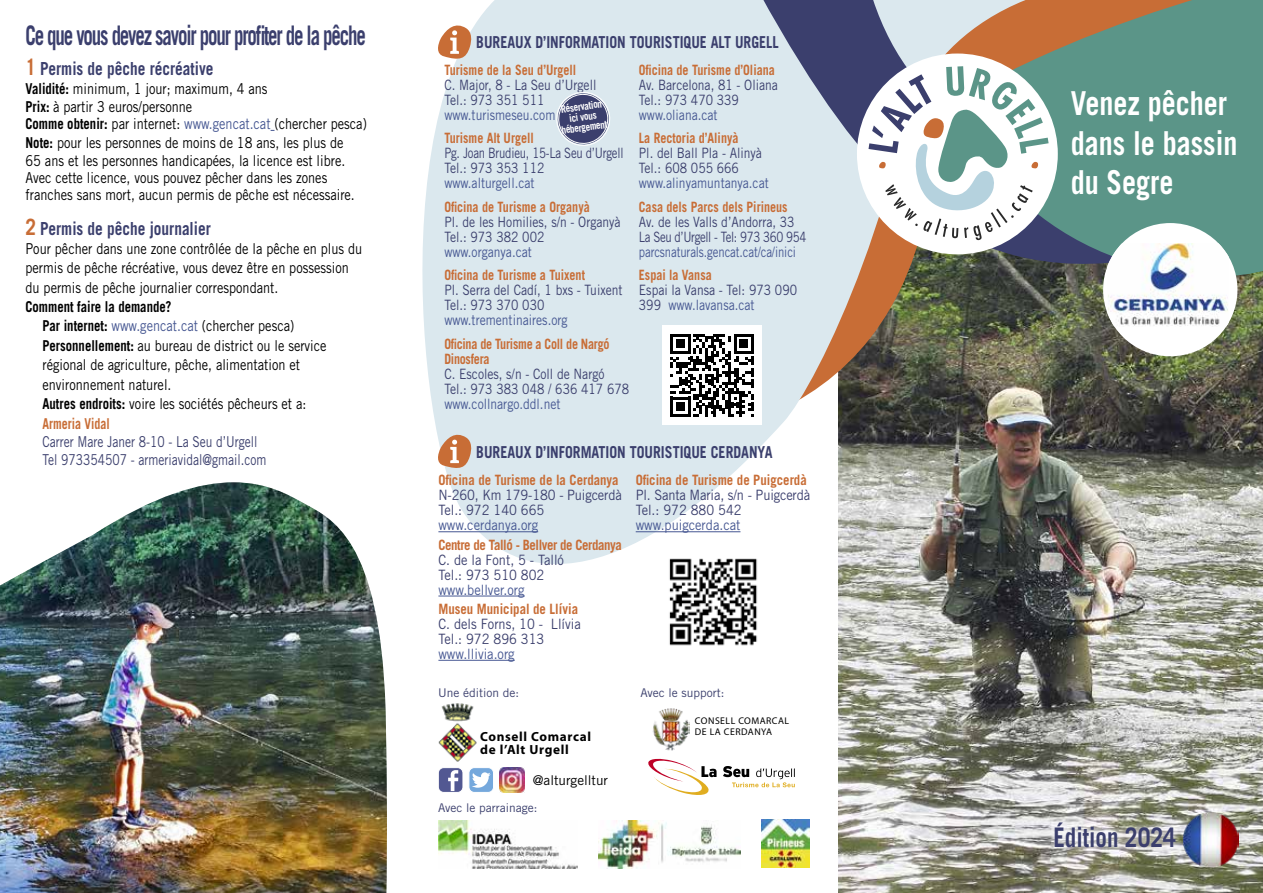
<style>
.page{position:relative;width:1263px;height:893px;background:#fff}
.page>*{position:absolute;margin:0;border:0;box-sizing:border-box;transform-origin:0 0}
.t1{font:700 33px/39px "Trade Gothic LT Std";color:#fff;scale:.85 1}
.t2{font:700 27px "Trade Gothic LT Std";letter-spacing:-.06em;color:#3b3f6d;scale:.7 1}
.t3{font:700 27px "Trade Gothic LT Std";color:#3b3f6d;scale:.85 1}
.t4{font:700 18px "Trade Gothic LT Std";color:#3b3f6d;scale:.85 1}
.t5{font:700 16.5px "Trade Gothic LT Std";color:#3b3f6d;scale:.85 1}
.t6{font:15px/19.5px "Trade Gothic LT Std";color:#000;scale:.85 1}
.t7{font:15px/18px "Trade Gothic LT Std";color:#3b3f6d;scale:.8 1}
.t8{font:14.25px/15px "Trade Gothic LT Std";color:#3b3f6d;scale:.85 1}
.t9{font:700 14.25px "Trade Gothic LT Std";color:#c86d36;scale:.85 1}
.t10{font:14.25px/15px "Trade Gothic LT Std";color:#3b3f6d;scale:.9 1}
.t11{font:14.25px "Trade Gothic LT Std";color:#465792;scale:.85 1}
.t12{font:700 14.25px "Trade Gothic LT Std";color:#c86d36;scale:.9 1}
.t13{font:14.25px "Trade Gothic LT Std";color:#465792;scale:.9 1}
.t14{font:14.25px/15px "Trade Gothic LT Std";letter-spacing:-.03em;color:#3b3f6d;scale:.85 1}
.t15{font:14.25px/15px "Trade Gothic LT Std";letter-spacing:-.02em;color:#3b3f6d;scale:.8 1}
.t16{font:700 14.25px/15px "Trade Gothic LT Std";letter-spacing:-.02em;color:#c86d36;scale:.85 1}
.t17{font:14.25px "Trade Gothic LT Std";color:#465792;scale:.8 1}
.t18{font:700 14.25px "Trade Gothic LT Std";letter-spacing:-.03em;color:#c86d36;scale:.9 1}
.t19{font:13.5px "Trade Gothic LT Std";color:#000}
.t20{font:700 13.2px/13.2px "Myriad Pro";letter-spacing:.05em;color:#000}
.t21{font:12px "Trade Gothic LT Std";color:#3b3f6d}
.t22{font:700 10.5px/10.5px "Trade Gothic LT Std";color:#fff;text-align:center;scale:.87 1}
.t23{font:9.75px/10.5px "Myriad Pro";letter-spacing:.05em;color:#000}
.s1{font-size:22.5px;color:#c86d36}
.s2{font-weight:700}
.s3{color:#465792}
.s4{font-weight:700;color:#c86d36}
</style>
<div class="page">
<img style="left:838px;top:299px;width:425px;height:594px">
<svg style="left:925px;top:296px;width:57px;height:166px;background:#545748"></svg>
<svg style="left:422px;top:0;width:503px;height:596px;fill:#dbe8ee"></svg>
<svg style="left:737px;top:0;width:215px;height:296px;background:#b3b8c1"></svg>
<svg style="left:952px;top:0;width:311px;height:299px;background:#688878"></svg>
<div style="left:857px;top:54px;width:201px;height:200px;background:#fff;border-radius:50%"></div>
<svg style="left:868px;top:66px;width:180px;height:174px"></svg>
<div style="left:1103px;top:223px;width:134px;height:133px;background:#fff;border-radius:50%"></div>
<img style="left:1107px;top:243px;width:122px;height:84px">
<img style="left:1182px;top:811px;width:57px;height:57px">
<svg style="left:1047px;top:815px;width:136px;height:39px"></svg>
<img style="left:762px;top:819px;width:47px;height:48px">
<img style="left:598px;top:821px;width:143px;height:47px">
<img style="left:438px;top:821px;width:140px;height:47px">
<img style="left:499px;top:767px;width:25px;height:26px">
<div style="left:438px;top:768px;width:25px;height:24px;background:#525892;border-radius:5px"></div>
<div style="left:438px;top:767px;width:25px;height:26px;border:1px solid #fff;border-radius:5px"></div>
<svg style="left:448px;top:770px;width:10px;height:21px"></svg>
<div style="left:469px;top:768px;width:24px;height:24px;background:#75a8dc;border-radius:5px"></div>
<div style="left:469px;top:767px;width:25px;height:26px;border:1px solid #fff;border-radius:5px"></div>
<svg style="left:472px;top:772px;width:19px;height:16px"></svg>
<svg style="left:648px;top:758px;width:147px;height:37px"></svg>
<img style="left:438px;top:703px;width:39px;height:59px">
<svg style="left:436px;top:431px;width:36px;height:39px"></svg>
<svg style="left:436px;top:21px;width:36px;height:40px"></svg>
<svg style="left:555px;top:91px;width:56px;height:56px;background:#7e84a2"></svg>
<div style="left:662px;top:325px;width:100px;height:100px;background:#fff"></div>
<svg style="left:670px;top:334px;width:84px;height:83px"></svg>
<img style="left:0;top:482px;width:387px;height:411px">
<hr style="left:438px;top:531px;width:100px;height:1px;background:#465792">
<hr style="left:438px;top:596px;width:87px;height:1px;background:#465792">
<hr style="left:438px;top:660px;width:77px;height:1px;background:#465792">
<hr style="left:636px;top:531px;width:104px;height:1px;background:#465792">
<img style="left:659px;top:547px;width:108px;height:99px">
<img style="left:652px;top:708px;width:38px;height:43px">
<h2 class="t2" style="left:26px;top:19px;width:488px">Ce que vous devez savoir pour profiter de la pêche</h2>
<p class="t4" style="left:26px;top:58px;width:223px"><span class="s1">1</span> Permis de pêche récréative</p>
<p class="t6" style="left:26px;top:80px;width:403px;line-height:17.2px"><span class="s2">Validité:</span> minimum, 1 jour; maximum, 4 ans<br><span class="s2">Prix:</span> à partir 3 euros/personne<br><span class="s2">Comme obtenir:</span> par internet: <span class="s3">www.gencat.cat</span> (chercher pesca)</p>
<p class="t6" style="left:26px;top:134px;width:389px;line-height:17.2px"><span class="s2">Note:</span> pour les personnes de moins de 18 ans, les plus de 65 ans et les personnes handicapées, la licence est libre.<br>Avec cette licence, vous pouvez pêcher dans les zones franches sans mort, aucun permis de pêche est nécessaire.</p>
<p class="t4" style="left:26px;top:217px;width:220px"><span class="s1">2</span> Permis de pêche journalier</p>
<p class="t6" style="left:26px;top:239px;width:398px">Pour pêcher dans une zone contrôlée de la pêche en plus du permis de pêche récréative, vous devez être en possession du permis de pêche journalier correspondant.</p>
<p class="t6" style="left:43px;top:297px;width:336px;text-indent:-17px"><span class="s2">Comment faire la demande?<br>Par internet:</span> <span class="s3">www.gencat.cat</span> (chercher pesca)<br><span class="s2">Personnellement:</span> au bureau de district ou le service régional de agriculture, pêche, alimentation et environnement naturel.<br><span class="s2">Autres endroits:</span> voire les sociétés pêcheurs et a:<br><span class="s4">Armeria Vidal</span></p>
<p class="t7" style="left:43px;top:433px;width:281px">Carrer Mare Janer 8-10 - La Seu d’Urgell<br>Tel 973354507 - armeriavidal@gmail.com</p>
<p class="t5" style="left:476px;top:32px;width:357px">BUREAUX D’INFORMATION TOURISTIQUE ALT URGELL</p>
<p class="t9" style="left:444px;top:61px;width:157px">Turisme de la Seu d’Urgell</p>
<p class="t8" style="left:444px;top:77px;width:180px">C. Major, 8 - La Seu d’Urgell<br>Tel.: 973 351 511</p>
<p class="t11" style="left:444px;top:106px;width:132px">www.turismeseu.com</p>
<p class="t9" style="left:444px;top:129px;width:107px">Turisme Alt Urgell</p>
<p class="t15" style="left:444px;top:145px;width:225px">Pg. Joan Brudieu, 15-La Seu d’Urgell<br>Tel.: 973 353 112</p>
<p class="t11" style="left:444px;top:174px;width:108px">www.alturgell.cat</p>
<p class="t9" style="left:444px;top:198px;width:173px">Oficina de Turisme a Organyà</p>
<p class="t8" style="left:444px;top:214px;width:209px">Pl. de les Homilies, s/n - Organyà<br>Tel.: 973 382 002</p>
<p class="t11" style="left:444px;top:243px;width:104px">www.organya.cat</p>
<p class="t9" style="left:444px;top:266px;width:167px">Oficina de Turisme a Tuixent</p>
<p class="t8" style="left:444px;top:282px;width:211px">Pl. Serra del Cadí, 1 bxs - Tuixent<br>Tel.: 973 370 030</p>
<p class="t11" style="left:444px;top:311px;width:146px">www.trementinaires.org</p>
<p class="t16" style="left:444px;top:336px;width:196px">Oficina de Turisme a Coll de Nargó<br>Dinosfera</p>
<p class="t8" style="left:444px;top:366px;width:219px">C. Escoles, s/n - Coll de Nargó<br>Tel.: 973 383 048 / 636 417 678</p>
<p class="t11" style="left:444px;top:395px;width:138px">www.collnargo.ddl.net</p>
<p class="t22" style="left:558px;top:104px;width:54px;rotate:-8deg">Réservation ici vous hébergement</p>
<p class="t9" style="left:639px;top:61px;width:161px">Oficina de Turisme d’Oliana</p>
<p class="t8" style="left:639px;top:77px;width:165px">Av. Barcelona, 81 - Oliana<br>Tel.: 973 470 339</p>
<p class="t11" style="left:639px;top:106px;width:94px">www.oliana.cat</p>
<p class="t9" style="left:639px;top:129px;width:119px">La Rectoria d’Alinyà</p>
<p class="t8" style="left:639px;top:145px;width:146px">Pl. del Ball Pla - Alinyà<br>Tel.: 608 055 666</p>
<p class="t11" style="left:639px;top:174px;width:154px">www.alinyamuntanya.cat</p>
<p class="t9" style="left:639px;top:198px;width:176px">Casa dels Parcs dels Pirineus</p>
<p class="t14" style="left:639px;top:214px;width:199px">Av. de les Valls d’Andorra, 33<br>La Seu d’Urgell - Tel: 973 360 954</p>
<p class="t17" style="left:639px;top:243px;width:198px">parcsnaturals.gencat.cat/ca/inici</p>
<p class="t9" style="left:639px;top:266px;width:87px">Espai la Vansa</p>
<p class="t8" style="left:639px;top:282px;width:188px">Espai la Vansa - Tel: 973 090<br>399 <span class="s3">www.lavansa.cat</span></p>
<p class="t5" style="left:476px;top:442px;width:350px">BUREAUX D’INFORMATION TOURISTIQUE CERDANYA</p>
<p class="t12" style="left:438px;top:471px;width:202px">Oficina de Turisme de la Cerdanya</p>
<p class="t10" style="left:438px;top:488px;width:205px">N-260, Km 179-180 - Puigcerdà<br>Tel.: 972 140 665</p>
<p class="t13" style="left:438px;top:517px;width:112px">www.cerdanya.org</p>
<p class="t18" style="left:438px;top:536px;width:205px">Centre de Talló - Bellver de Cerdanya</p>
<p class="t10" style="left:438px;top:552px;width:141px">C. de la Font, 5 - Talló<br>Tel.: 973 510 802</p>
<p class="t13" style="left:438px;top:581px;width:97px">www.bellver.org</p>
<p class="t12" style="left:438px;top:600px;width:157px">Museu Municipal de Llívia</p>
<p class="t10" style="left:438px;top:616px;width:160px">C. dels Forns, 10 - Llívia<br>Tel.: 972 896 313</p>
<p class="t13" style="left:438px;top:645px;width:86px">www.llivia.org</p>
<p class="t12" style="left:636px;top:471px;width:192px">Oficina de Turisme de Puigcerdà</p>
<p class="t10" style="left:636px;top:488px;width:195px">Pl. Santa Maria, s/n - Puigcerdà<br>Tel.: 972 880 542</p>
<p class="t13" style="left:636px;top:517px;width:118px">www.puigcerda.cat</p>
<p class="t21" style="left:438px;top:686px;width:82px">Une édition de:</p>
<p class="t21" style="left:640px;top:686px;width:86px">Avec le support:</p>
<p class="t20" style="left:480px;top:730px;width:112px">Consell Comarcal de l’Alt Urgell</p>
<p class="t19" style="left:533px;top:772px;width:77px">@alturgelltur</p>
<p class="t21" style="left:438px;top:801px;width:101px">Avec le parrainage:</p>
<p class="t23" style="left:695px;top:716px;width:96px">CONSELL COMARCAL<br>DE LA CERDANYA</p>
<h1 class="t1" style="left:1071px;top:84px;width:198px">Venez pêcher dans le bassin du Segre</h1>
<h2 class="t3" style="left:1053px;top:820px;width:146px">Édition 2024</h2>
</div>
